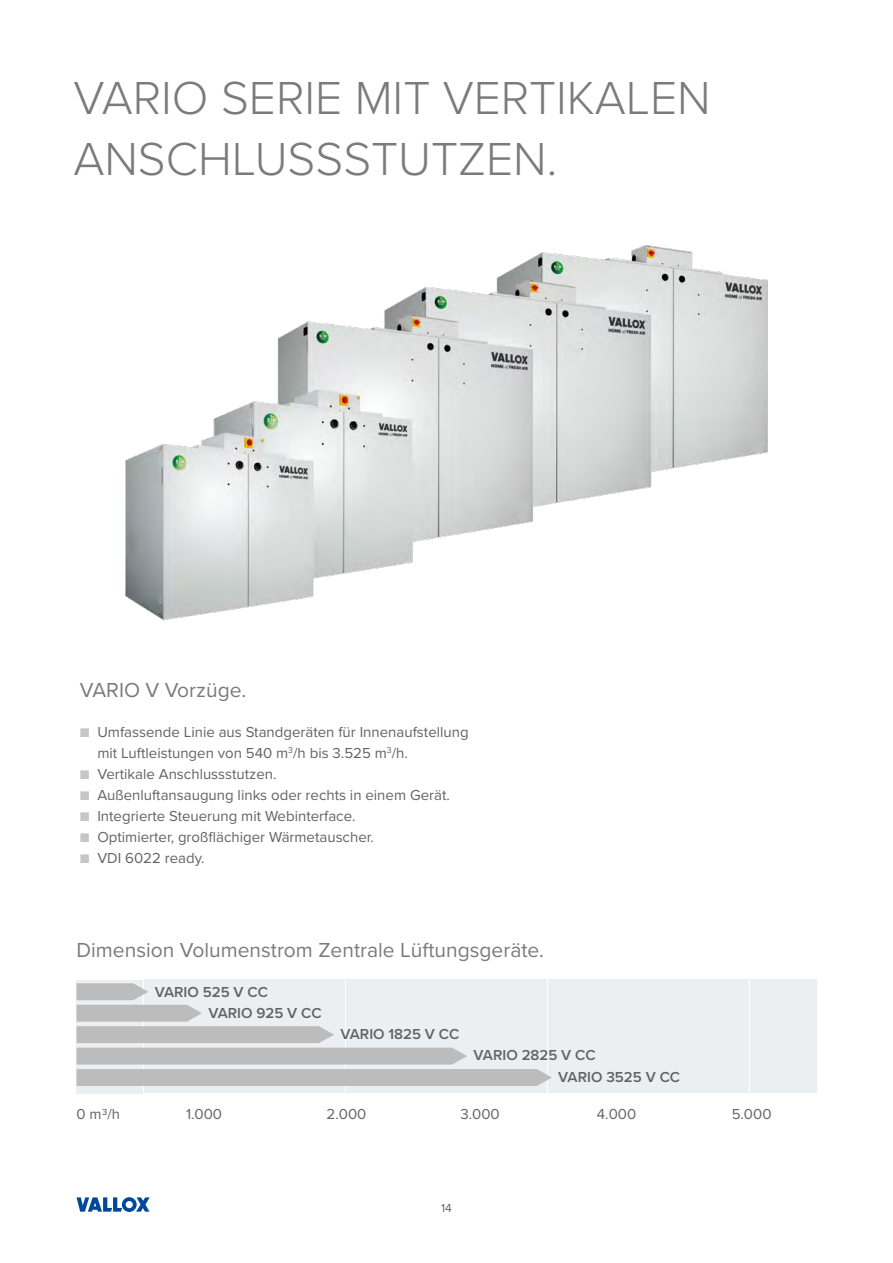
<style>
.page{position:relative;width:893px;height:1263px;background:#fff}
.page>*{position:absolute;margin:0;border:0;box-sizing:border-box;transform-origin:0 0}
.t1{font:300 48px/60.4px "Proxima Nova";color:#7c7b7b}
.t2{font:21px "Proxima Nova";color:#7c7b7b}
.t3{font:15px/21px "Proxima Nova";color:#646363}
.t4{font:600 15px/21px "Proxima Nova";color:#646363}
.t5{font:12px "Proxima Nova";color:#646363}
.s1{color:#c6c6c6}
</style>
<div class="page">
<svg style="left:77px;top:1197px;width:73px;height:15px"></svg>
<img style="left:125px;top:245px;width:643px;height:376px">
<div style="left:750px;top:979px;width:66px;height:114px;background:#ebeff2"></div>
<div style="left:683px;top:979px;width:66px;height:114px;background:#ebeff2"></div>
<div style="left:615px;top:979px;width:67px;height:114px;background:#ebeff2"></div>
<div style="left:548px;top:979px;width:66px;height:114px;background:#ebeff2"></div>
<div style="left:481px;top:979px;width:66px;height:114px;background:#ebeff2"></div>
<div style="left:413px;top:979px;width:67px;height:114px;background:#ebeff2"></div>
<div style="left:346px;top:979px;width:66px;height:114px;background:#ebeff2"></div>
<div style="left:279px;top:979px;width:66px;height:114px;background:#ebeff2"></div>
<div style="left:211px;top:979px;width:66px;height:114px;background:#ebeff2"></div>
<div style="left:144px;top:979px;width:66px;height:114px;background:#ebeff2"></div>
<div style="left:77px;top:980px;width:66px;height:113px;background:#ebeff2"></div>
<svg style="left:77px;top:983px;width:475px;height:103px"></svg>
<h1 class="t1" style="left:73px;top:66px;width:639px">VARIO SERIE MIT VERTIKALEN<br>ANSCHLUSSSTUTZEN.</h1>
<h2 class="t2" style="left:80px;top:674px;width:168px">VARIO V Vorzüge.</h2>
<p class="t3" style="left:97px;top:720px;width:373px;text-indent:-18px"><span class="s1">■</span> Umfassende Linie aus Standgeräten für Innenaufstellung mit Luftleistungen von 540 m<sup>3</sup>/h bis 3.525 m<sup>3</sup>/h.</p>
<p class="t3" style="left:80px;top:762px;width:198px"><span class="s1">■</span> Vertikale Anschlussstutzen.</p>
<p class="t3" style="left:80px;top:783px;width:372px"><span class="s1">■</span> Außenluftansaugung links oder rechts in einem Gerät.</p>
<p class="t3" style="left:80px;top:804px;width:277px"><span class="s1">■</span> Integrierte Steuerung mit Webinterface.</p>
<p class="t3" style="left:80px;top:825px;width:296px"><span class="s1">■</span> Optimierter, großflächiger Wärmetauscher.</p>
<p class="t3" style="left:80px;top:846px;width:126px"><span class="s1">■</span> VDI 6022 ready.</p>
<h2 class="t2" style="left:77px;top:935px;width:469px">Dimension Volumenstrom Zentrale Lüftungsgeräte.</h2>
<p class="t4" style="left:208px;top:981px;width:115px;text-indent:-54px">VARIO 525 V CC<br>VARIO 925 V CC</p>
<p class="t4" style="left:340px;top:1023px;width:120px">VARIO 1825 V CC</p>
<p class="t4" style="left:558px;top:1044px;width:123px;text-indent:-85px">VARIO 2825 V CC<br>VARIO 3525 V CC</p>
<p class="t3" style="left:77px;top:1103px;width:45px">0 m3/h</p>
<p class="t3" style="left:186px;top:1103px;width:38px">1.000</p>
<p class="t3" style="left:327px;top:1103px;width:41px">2.000</p>
<p class="t3" style="left:460px;top:1103px;width:41px">3.000</p>
<p class="t3" style="left:597px;top:1103px;width:41px">4.000</p>
<p class="t3" style="left:732px;top:1103px;width:41px">5.000</p>
<p class="t5" style="left:441px;top:1199px;width:12px">14</p>
</div>
